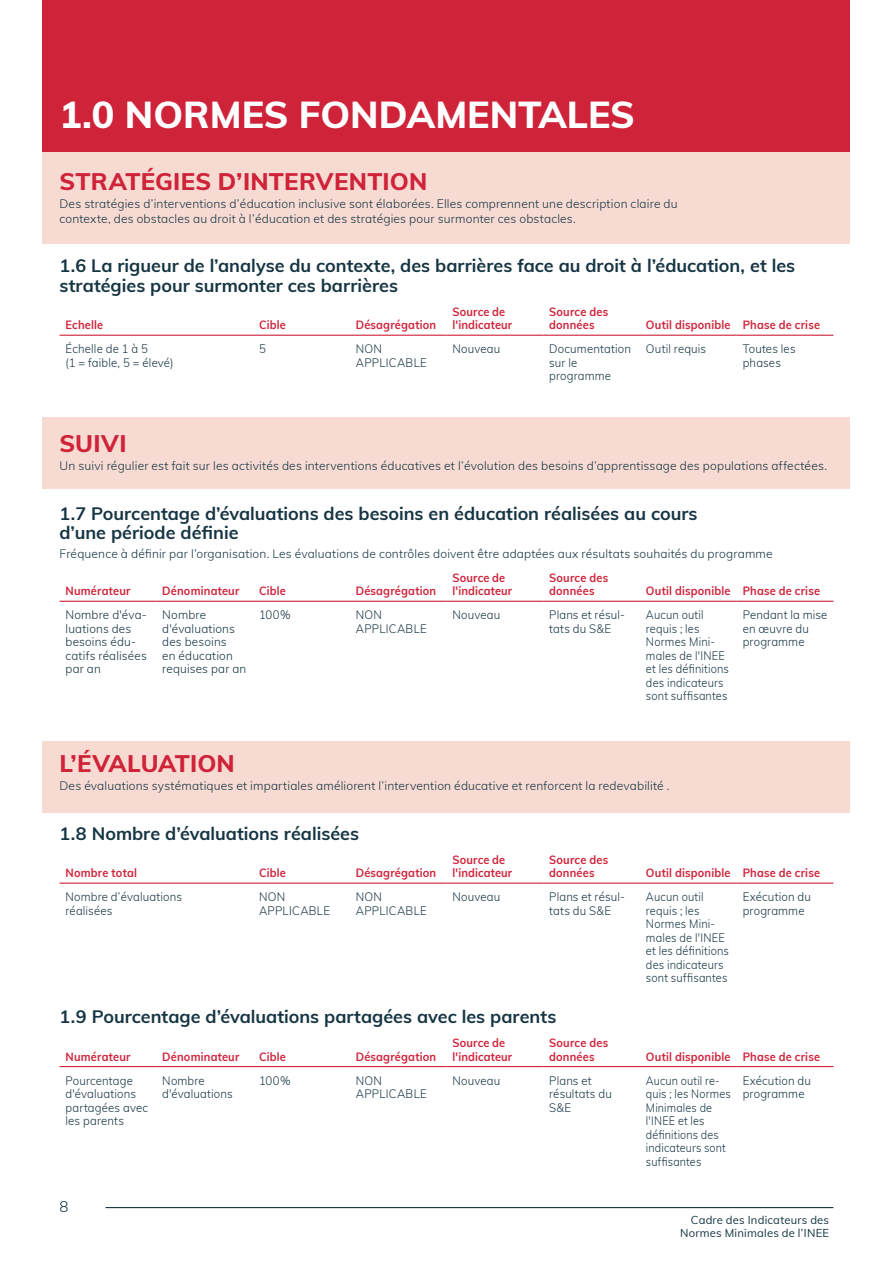
<style>
.page{position:relative;width:893px;height:1263px;background:#fff}
.page>*{position:absolute;margin:0;border:0;box-sizing:border-box;transform-origin:0 0}
.INEE_HEADER_LEVEL1{font:800 37.5px "Muli";color:#fff}
.INEE_HEADER_STANDART{font:800 24px "Muli";letter-spacing:.01em;color:#cf233a}
.INEE_INDICATOR_TABLE{font:700 18px/19.5px "Muli";color:#163543}
.t1{font:300 15px "Muli";color:#163543}
.INEE_HEADER_STANDART-2{font:300 12px/14.4px "Muli";letter-spacing:.015em;color:#163543}
.TABLE_Paragraph_Styl{font:300 12px/13.5px "Muli";letter-spacing:.015em;color:#163543;scale:.95 1}
.TABLE_Paragraph_Styl-2{font:700 12px/13.5px "Muli";letter-spacing:.015em;color:#cf233a;scale:.92 1}
.TABLE_Paragraph_Styl-3{font:300 12px/13.5px "Muli";letter-spacing:.015em;color:#163543;scale:.92 1}
.TABLE_Paragraph_Styl-4{font:300 12px/13.5px "Muli";letter-spacing:.015em;color:#163543}
.TABLE_Paragraph_Styl-5{font:300 12px/13.5px "Muli";letter-spacing:.015em;color:#163543;scale:.9 1}
.t2{font:11.25px/13.5px "Muli";letter-spacing:.02em;color:#163543;text-align:right}
</style>
<div class="page">
<hr style="left:105px;top:1207px;width:728px;height:1px;background:#163543">
<div style="left:43px;top:742px;width:807px;height:71px;background:#f7dad2"></div>
<div style="left:43px;top:418px;width:807px;height:71px;background:#f7dad2"></div>
<div style="left:43px;top:152px;width:807px;height:91px;background:#f7dad2"></div>
<div style="left:43px;top:0;width:807px;height:152px;background:#cf233a"></div>
<hr style="left:253px;top:335px;width:97px;height:1px;background:#cf233a">
<hr style="left:350px;top:335px;width:96px;height:1px;background:#cf233a">
<hr style="left:446px;top:335px;width:97px;height:1px;background:#cf233a">
<hr style="left:543px;top:335px;width:97px;height:1px;background:#cf233a">
<hr style="left:640px;top:335px;width:97px;height:1px;background:#cf233a">
<hr style="left:737px;top:335px;width:96px;height:1px;background:#cf233a">
<hr style="left:60px;top:335px;width:193px;height:1px;background:#cf233a">
<hr style="left:60px;top:601px;width:96px;height:1px;background:#cf233a">
<hr style="left:156px;top:601px;width:97px;height:1px;background:#cf233a">
<hr style="left:253px;top:601px;width:97px;height:1px;background:#cf233a">
<hr style="left:350px;top:601px;width:96px;height:1px;background:#cf233a">
<hr style="left:446px;top:601px;width:97px;height:1px;background:#cf233a">
<hr style="left:543px;top:601px;width:97px;height:1px;background:#cf233a">
<hr style="left:640px;top:601px;width:97px;height:1px;background:#cf233a">
<hr style="left:737px;top:601px;width:96px;height:1px;background:#cf233a">
<hr style="left:60px;top:882px;width:193px;height:2px;background:#cf233a">
<hr style="left:253px;top:882px;width:97px;height:2px;background:#cf233a">
<hr style="left:350px;top:882px;width:96px;height:2px;background:#cf233a">
<hr style="left:446px;top:882px;width:97px;height:2px;background:#cf233a">
<hr style="left:543px;top:882px;width:97px;height:2px;background:#cf233a">
<hr style="left:640px;top:882px;width:97px;height:2px;background:#cf233a">
<hr style="left:737px;top:882px;width:96px;height:2px;background:#cf233a">
<hr style="left:60px;top:1066px;width:96px;height:1px;background:#cf233a">
<hr style="left:156px;top:1066px;width:97px;height:1px;background:#cf233a">
<hr style="left:253px;top:1066px;width:97px;height:1px;background:#cf233a">
<hr style="left:350px;top:1066px;width:96px;height:1px;background:#cf233a">
<hr style="left:446px;top:1066px;width:97px;height:1px;background:#cf233a">
<hr style="left:543px;top:1066px;width:97px;height:1px;background:#cf233a">
<hr style="left:640px;top:1066px;width:97px;height:1px;background:#cf233a">
<hr style="left:737px;top:1066px;width:96px;height:1px;background:#cf233a">
<p class="INEE_HEADER_LEVEL1" style="left:60px;top:87px;width:577px">1.0 NORMES FONDAMENTALES</p>
<p class="INEE_HEADER_STANDART" style="left:60px;top:164px;width:369px">STRATÉGIES D’INTERVENTION</p>
<p class="INEE_HEADER_STANDART-2" style="left:60px;top:196px;width:620px">Des stratégies d’interventions d’éducation inclusive sont élaborées. Elles comprennent une description claire du contexte, des obstacles au droit à l’éducation et des stratégies pour surmonter ces obstacles.</p>
<p class="INEE_INDICATOR_TABLE" style="left:60px;top:255px;width:737px">1.6 La rigueur de l’analyse du contexte, des barrières face au droit à l’éducation, et les stratégies pour surmonter ces barrières</p>
<p class="TABLE_Paragraph_Styl-2" style="left:66px;top:318px;width:43px">Echelle</p>
<p class="TABLE_Paragraph_Styl-2" style="left:259px;top:318px;width:31px">Cible</p>
<p class="TABLE_Paragraph_Styl-2" style="left:356px;top:318px;width:89px">Désagrégation</p>
<p class="TABLE_Paragraph_Styl-2" style="left:452px;top:304px;width:66px">Source de l'indicateur</p>
<p class="TABLE_Paragraph_Styl-2" style="left:549px;top:304px;width:66px">Source des données</p>
<p class="TABLE_Paragraph_Styl-2" style="left:646px;top:318px;width:93px">Outil disponible</p>
<p class="TABLE_Paragraph_Styl-2" style="left:743px;top:318px;width:86px">Phase de crise</p>
<p class="TABLE_Paragraph_Styl" style="left:66px;top:342px;width:115px">Échelle de 1 à 5<br>(1 = faible, 5 = élevé)</p>
<p class="TABLE_Paragraph_Styl" style="left:259px;top:342px;width:9px">5</p>
<p class="TABLE_Paragraph_Styl" style="left:356px;top:342px;width:76px">NON<br>APPLICABLE</p>
<p class="TABLE_Paragraph_Styl" style="left:452px;top:342px;width:52px">Nouveau</p>
<p class="TABLE_Paragraph_Styl" style="left:549px;top:342px;width:87px">Documentation sur le programme</p>
<p class="TABLE_Paragraph_Styl" style="left:646px;top:342px;width:65px">Outil requis</p>
<p class="TABLE_Paragraph_Styl" style="left:743px;top:342px;width:57px">Toutes les phases</p>
<p class="INEE_HEADER_STANDART" style="left:60px;top:425px;width:68px">SUIVI</p>
<p class="INEE_HEADER_STANDART-2" style="left:60px;top:458px;width:769px">Un suivi régulier est fait sur les activités des interventions éducatives et l’évolution des besoins d’apprentissage des populations affectées.</p>
<p class="INEE_INDICATOR_TABLE" style="left:60px;top:502px;width:640px">1.7 Pourcentage d’évaluations des besoins en éducation réalisées au cours d’une période définie</p>
<p class="INEE_HEADER_STANDART-2" style="left:60px;top:546px;width:715px">Fréquence à définir par l’organisation. Les évaluations de contrôles doivent être adaptées aux résultats souhaités du programme</p>
<p class="TABLE_Paragraph_Styl-2" style="left:66px;top:584px;width:72px">Numérateur</p>
<p class="TABLE_Paragraph_Styl-2" style="left:162px;top:584px;width:85px">Dénominateur</p>
<p class="TABLE_Paragraph_Styl-2" style="left:259px;top:584px;width:31px">Cible</p>
<p class="TABLE_Paragraph_Styl-2" style="left:356px;top:584px;width:89px">Désagrégation</p>
<p class="TABLE_Paragraph_Styl-2" style="left:452px;top:570px;width:66px">Source de l'indicateur</p>
<p class="TABLE_Paragraph_Styl-2" style="left:549px;top:570px;width:66px">Source des données</p>
<p class="TABLE_Paragraph_Styl-2" style="left:646px;top:584px;width:93px">Outil disponible</p>
<p class="TABLE_Paragraph_Styl-2" style="left:743px;top:584px;width:86px">Phase de crise</p>
<p class="TABLE_Paragraph_Styl-4" style="left:66px;top:608px;width:83px">Nombre d'éva&shy;luations des besoins édu&shy;catifs réalisées par an</p>
<p class="TABLE_Paragraph_Styl-4" style="left:162px;top:608px;width:86px">Nombre d'évaluations des besoins<br>en éducation requises par an</p>
<p class="TABLE_Paragraph_Styl" style="left:259px;top:608px;width:35px">100%</p>
<p class="TABLE_Paragraph_Styl" style="left:356px;top:608px;width:76px">NON<br>APPLICABLE</p>
<p class="TABLE_Paragraph_Styl" style="left:452px;top:608px;width:52px">Nouveau</p>
<p class="TABLE_Paragraph_Styl" style="left:549px;top:608px;width:81px">Plans et résul&shy;tats du S&amp;E</p>
<p class="TABLE_Paragraph_Styl-3" style="left:646px;top:608px;width:92px">Aucun outil requis ; les<br>Normes Mini&shy;males de l'INEE et les définitions des indicateurs sont suffisantes</p>
<p class="TABLE_Paragraph_Styl" style="left:743px;top:608px;width:91px">Pendant la mise en œuvre du programme</p>
<p class="INEE_HEADER_STANDART" style="left:60px;top:745px;width:177px">L’ÉVALUATION</p>
<p class="INEE_HEADER_STANDART-2" style="left:60px;top:778px;width:611px">Des évaluations systématiques et impartiales améliorent l’intervention éducative et renforcent la redevabilité .</p>
<p class="INEE_INDICATOR_TABLE" style="left:60px;top:822px;width:301px">1.8 Nombre d’évaluations réalisées</p>
<p class="TABLE_Paragraph_Styl-2" style="left:66px;top:865px;width:79px">Nombre total</p>
<p class="TABLE_Paragraph_Styl-2" style="left:259px;top:865px;width:31px">Cible</p>
<p class="TABLE_Paragraph_Styl-2" style="left:356px;top:865px;width:89px">Désagrégation</p>
<p class="TABLE_Paragraph_Styl-2" style="left:452px;top:852px;width:66px">Source de l'indicateur</p>
<p class="TABLE_Paragraph_Styl-2" style="left:549px;top:852px;width:66px">Source des données</p>
<p class="TABLE_Paragraph_Styl-2" style="left:646px;top:865px;width:93px">Outil disponible</p>
<p class="TABLE_Paragraph_Styl-2" style="left:743px;top:865px;width:86px">Phase de crise</p>
<p class="TABLE_Paragraph_Styl" style="left:66px;top:889px;width:124px">Nombre d’évaluations réalisées</p>
<p class="TABLE_Paragraph_Styl" style="left:259px;top:889px;width:76px">NON<br>APPLICABLE</p>
<p class="TABLE_Paragraph_Styl" style="left:356px;top:889px;width:76px">NON<br>APPLICABLE</p>
<p class="TABLE_Paragraph_Styl" style="left:452px;top:889px;width:52px">Nouveau</p>
<p class="TABLE_Paragraph_Styl" style="left:549px;top:889px;width:81px">Plans et résul&shy;tats du S&amp;E</p>
<p class="TABLE_Paragraph_Styl-3" style="left:646px;top:889px;width:92px">Aucun outil requis ; les<br>Normes Mini&shy;males de l'INEE et les définitions des indicateurs sont suffisantes</p>
<p class="TABLE_Paragraph_Styl" style="left:743px;top:889px;width:73px">Exécution du programme</p>
<p class="INEE_INDICATOR_TABLE" style="left:60px;top:1006px;width:498px">1.9 Pourcentage d’évaluations partagées avec les parents</p>
<p class="TABLE_Paragraph_Styl-2" style="left:66px;top:1049px;width:72px">Numérateur</p>
<p class="TABLE_Paragraph_Styl-2" style="left:162px;top:1049px;width:85px">Dénominateur</p>
<p class="TABLE_Paragraph_Styl-2" style="left:259px;top:1049px;width:31px">Cible</p>
<p class="TABLE_Paragraph_Styl-2" style="left:356px;top:1049px;width:89px">Désagrégation</p>
<p class="TABLE_Paragraph_Styl-2" style="left:452px;top:1035px;width:66px">Source de l'indicateur</p>
<p class="TABLE_Paragraph_Styl-2" style="left:549px;top:1035px;width:66px">Source des données</p>
<p class="TABLE_Paragraph_Styl-2" style="left:646px;top:1049px;width:93px">Outil disponible</p>
<p class="TABLE_Paragraph_Styl-2" style="left:743px;top:1049px;width:86px">Phase de crise</p>
<p class="TABLE_Paragraph_Styl" style="left:66px;top:1073px;width:88px">Pourcentage d'évaluations partagées avec les parents</p>
<p class="TABLE_Paragraph_Styl" style="left:162px;top:1073px;width:76px">Nombre d'évaluations</p>
<p class="TABLE_Paragraph_Styl" style="left:259px;top:1073px;width:35px">100%</p>
<p class="TABLE_Paragraph_Styl" style="left:356px;top:1073px;width:76px">NON<br>APPLICABLE</p>
<p class="TABLE_Paragraph_Styl" style="left:452px;top:1073px;width:52px">Nouveau</p>
<p class="TABLE_Paragraph_Styl" style="left:549px;top:1073px;width:67px">Plans et résultats du<br>S&amp;E</p>
<p class="TABLE_Paragraph_Styl-5" style="left:646px;top:1073px;width:96px">Aucun outil re&shy;quis ; les Normes<br>Minimales de l'INEE et les définitions des indicateurs sont suffisantes</p>
<p class="TABLE_Paragraph_Styl" style="left:743px;top:1073px;width:73px">Exécution du programme</p>
<p class="t1" style="left:60px;top:1196px;width:10px">8</p>
<p class="t2" style="left:680px;top:1212px;width:151px">Cadre des Indicateurs des<br>Normes Minimales de l’INEE</p>
</div>
